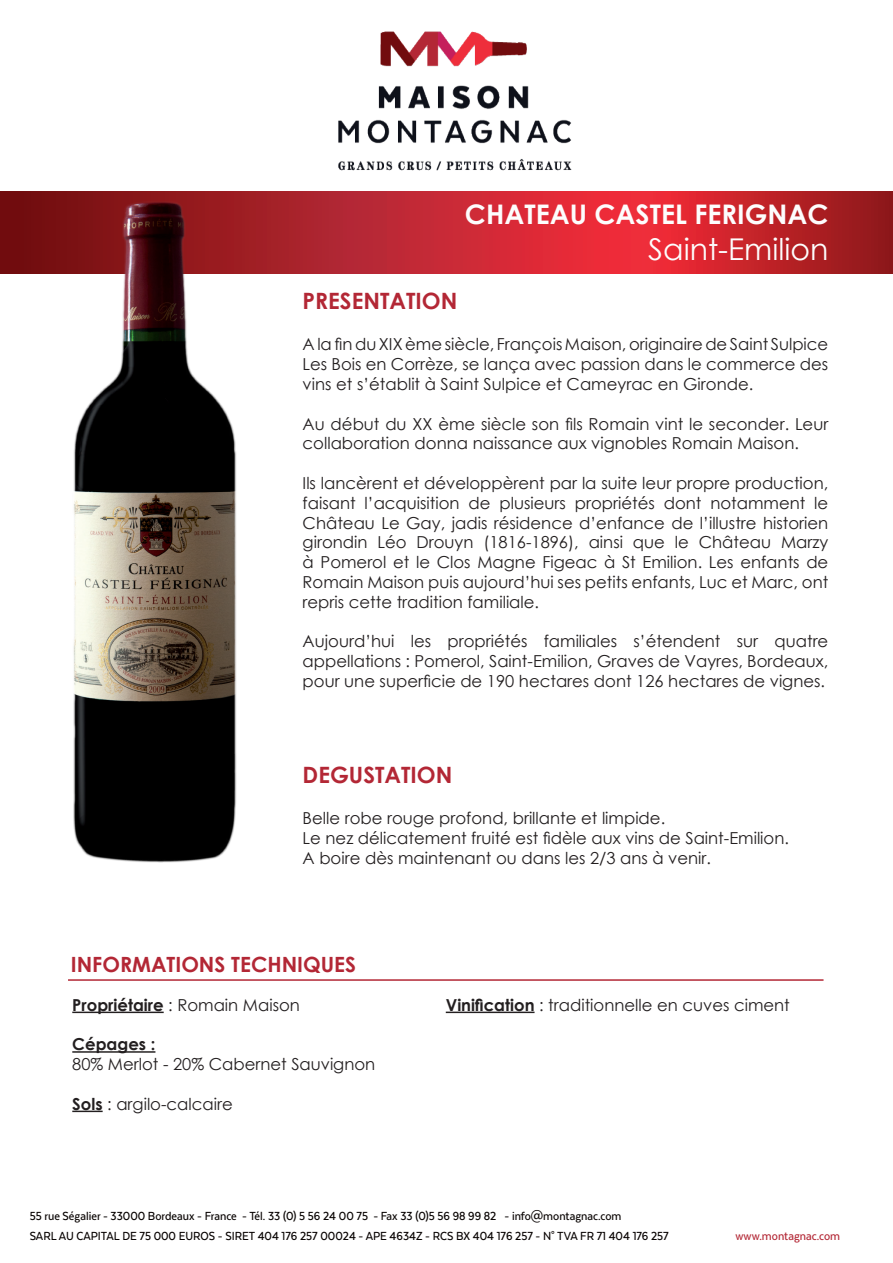
<style>
.page{position:relative;width:893px;height:1263px;background:#fff}
.page>*{position:absolute;margin:0;border:0;box-sizing:border-box;transform-origin:0 0}
.t1{font:30px "Century Gothic";color:#fdfdfd}
.t2{font:700 27px "Century Gothic";color:#fdfdfd}
.t3{font:700 22.5px "Century Gothic";color:#b32735}
.t4{font:700 21px "Century Gothic";color:#b32735}
.t5{font:16.5px/19.8px "Century Gothic";color:#231f20;text-align:justify}
.t6{font:700 16.5px "Century Gothic";color:#231f20}
.t7{font:500 13.5px/19.5px "Texta Narrow";color:#080302}
.t8{font:500 13.5px "Texta Narrow";color:#b32735}
.s1{font-weight:700}
</style>
<div class="page">
<hr style="left:72px;top:1011px;width:92px;height:2px;background:#231f20">
<hr style="left:72px;top:1051px;width:83px;height:2px;background:#231f20">
<hr style="left:72px;top:1110px;width:31px;height:2px;background:#231f20">
<hr style="left:68px;top:979px;width:755px;height:2px;background:#b32735">
<svg style="left:0;top:191px;width:893px;height:82px;background:#bd232c"></svg>
<img style="left:338px;top:31px;width:234px;height:140px">
<hr style="left:446px;top:1011px;width:89px;height:2px;background:#231f20">
<img style="left:68px;top:191px;width:172px;height:671px">
<h2 class="t2" style="left:465px;top:194px;width:365px">CHATEAU CASTEL FERIGNAC</h2>
<h1 class="t1" style="left:648px;top:228px;width:182px">Saint-Emilion</h1>
<h3 class="t3" style="left:303px;top:284px;width:156px">PRESENTATION</h3>
<p class="t5" style="left:303px;top:334px;width:527px">A la fin du XIX ème siècle, François Maison, originaire de Saint Sulpice Les Bois en Corrèze, se lança avec passion dans le commerce des vins et s’établit à Saint Sulpice et Cameyrac en Gironde.</p>
<p class="t5" style="left:303px;top:413px;width:527px">Au début du XX ème siècle son fils Romain vint le seconder. Leur collaboration donna naissance aux vignobles Romain Maison.</p>
<p class="t5" style="left:303px;top:473px;width:527px">Ils lancèrent et développèrent par la suite leur propre production, faisant l’acquisition de plusieurs propriétés dont notamment le Château Le Gay, jadis résidence d’enfance de l’illustre historien girondin Léo Drouyn (1816-1896), ainsi que le Château Marzy à Pomerol et le Clos Magne Figeac à St Emilion. Les enfants de Romain Maison puis aujourd’hui ses petits enfants, Luc et Marc, ont repris cette tradition familiale.</p>
<p class="t5" style="left:303px;top:631px;width:527px">Aujourd’hui les propriétés familiales s’étendent sur quatre appellations : Pomerol, Saint-Emilion, Graves de Vayres, Bordeaux, pour une superficie de 190 hectares dont 126 hectares de vignes.</p>
<h3 class="t3" style="left:303px;top:758px;width:151px">DEGUSTATION</h3>
<p class="t5" style="left:303px;top:808px;width:488px;text-align:left">Belle robe rouge profond, brillante et limpide.<br>Le nez délicatement fruité est fidèle aux vins de Saint-Emilion.<br>A boire dès maintenant ou dans les 2/3 ans à venir.</p>
<p class="t4" style="left:71px;top:948px;width:287px">INFORMATIONS TECHNIQUES</p>
<p class="t5" style="left:72px;top:995px;width:229px"><span class="s1">Propriétaire</span> : Romain Maison</p>
<p class="t6" style="left:72px;top:1032px;width:85px">Cépages :</p>
<p class="t5" style="left:72px;top:1054px;width:305px">80% Merlot - 20% Cabernet Sauvignon</p>
<p class="t5" style="left:72px;top:1094px;width:162px"><span class="s1">Sols</span> : argilo-calcaire</p>
<p class="t5" style="left:446px;top:995px;width:346px"><span class="s1">Vinification</span> : traditionnelle en cuves ciment</p>
<p class="t7" style="left:30px;top:1206px;width:640px">55 rue Ségalier - 33000 Bordeaux - France - Tél. 33 (0) 5 56 24 00 75 - Fax 33 (0)5 56 98 99 82 - info@montagnac.com<br>SARL AU CAPITAL DE 75 000 EUROS - SIRET 404 176 257 00024 - APE 4634Z - RCS BX 404 176 257 - N° TVA FR 71 404 176 257</p>
<p class="t8" style="left:735px;top:1228px;width:106px">www.montagnac.com</p>
</div>
